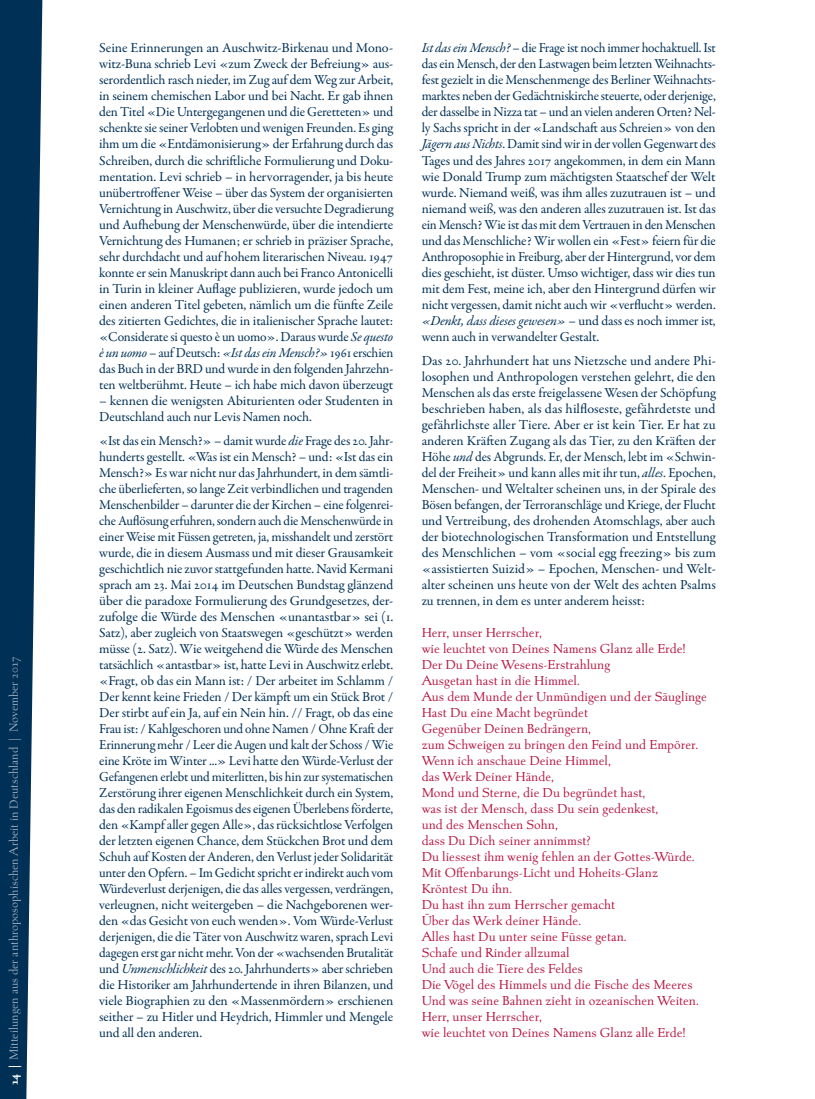
<style>
.page{position:relative;width:815px;height:1099px;background:#fff}
.page>*{position:absolute;margin:0;border:0;box-sizing:border-box;transform-origin:0 0}
.t1{font:13.75px/16px "Garamond Premr Pro";letter-spacing:-.01em;color:#003056;text-align:justify}
.t2{font:13.75px/16px "Albertan Pro";color:#b5123e}
.t3{font:300 12.5px "Albertan Pro";color:#b3c1cc}
.s1{font-weight:700;color:#fff}
.s2{font-style:italic}
</style>
<div class="page">
<svg style="left:0;top:0;width:43px;height:1098px;fill:#003056"></svg>
<p class="t3" style="left:6px;top:1084px;width:429px;rotate:-90deg"><span class="s1">14 |</span> Mitteilungen aus der anthroposophischen Arbeit in Deutschland | November 2017</p>
<p class="t1" style="left:99px;top:40px;width:296px">Seine Erinnerungen an Auschwitz-Birkenau und Mono&shy;witz-Buna schrieb Levi «zum Zweck der Befreiung» aus&shy;serordentlich rasch nieder, im Zug auf dem Weg zur Arbeit, in seinem chemischen Labor und bei Nacht. Er gab ihnen den Titel «Die Untergegangenen und die Geretteten» und schenkte sie seiner Verlobten und wenigen Freunden. Es ging ihm um die «Entdämonisierung» der Erfahrung durch das Schreiben, durch die schriftliche Formulierung und Doku&shy;mentation. Levi schrieb – in hervorragender, ja bis heute unübertroffener Weise – über das System der organisierten Vernichtung in Auschwitz, über die versuchte Degradierung und Aufhebung der Menschenwürde, über die intendierte Vernichtung des Humanen; er schrieb in präziser Sprache, sehr durchdacht und auf hohem literarischen Niveau. 1947 konnte er sein Manuskript dann auch bei Franco Antonicelli in Turin in kleiner Auflage publizieren, wurde jedoch um einen anderen Titel gebeten, nämlich um die fünfte Zeile des zitierten Gedichtes, die in italienischer Sprache lautet: «Considerate si questo è un uomo». Daraus wurde <span class="s2">Se questo è un uomo</span> – auf Deutsch: <span class="s2">«Ist das ein Mensch?»</span> 1961 erschien das Buch in der BRD und wurde in den folgenden Jahrzehn&shy;ten weltberühmt. Heute – ich habe mich davon überzeugt</p>
<p class="t1" style="left:99px;top:392px;width:296px">– kennen die wenigsten Abiturienten oder Studenten in<br>Deutschland auch nur Levis Namen noch.</p>
<p class="t1" style="left:99px;top:432px;width:296px">«Ist das ein Mensch?» – damit wurde <span class="s2">die</span> Frage des 20. Jahr&shy;hunderts gestellt. «Was ist ein Mensch? – und: «Ist das ein Mensch?» Es war nicht nur das Jahrhundert, in dem sämtli&shy;che überlieferten, so lange Zeit verbindlichen und tragenden Menschenbilder – darunter die der Kirchen – eine folgenrei&shy;che Auflösung erfuhren, sondern auch die Menschenwürde in einer Weise mit Füssen getreten, ja, misshandelt und zerstört wurde, die in diesem Ausmass und mit dieser Grausamkeit geschichtlich nie zuvor stattgefunden hatte. Navid Kermani sprach am 23. Mai 2014 im Deutschen Bundstag glänzend über die paradoxe Formulierung des Grundgesetzes, der&shy;zufolge die Würde des Menschen «unantastbar» sei (1.<br>Satz), aber zugleich von Staatswegen «geschützt» werden müsse (2. Satz). Wie weitgehend die Würde des Menschen tatsächlich «antastbar» ist, hatte Levi in Auschwitz erlebt. «Fragt, ob das ein Mann ist: / Der arbeitet im Schlamm / Der kennt keine Frieden / Der kämpft um ein Stück Brot / Der stirbt auf ein Ja, auf ein Nein hin. // Fragt, ob das eine Frau ist: / Kahlgeschoren und ohne Namen / Ohne Kraft der Erinnerung mehr / Leer die Augen und kalt der Schoss / Wie eine Kröte im Winter ...» Levi hatte den Würde-Verlust der Gefangenen erlebt und miterlitten, bis hin zur systematischen Zerstörung ihrer eigenen Menschlichkeit durch ein System, das den radikalen Egoismus des eigenen Überlebens förderte, den «Kampf aller gegen Alle», das rücksichtlose Verfolgen der letzten eigenen Chance, dem Stückchen Brot und dem Schuh auf Kosten der Anderen, den Verlust jeder Solidarität unter den Opfern. – Im Gedicht spricht er indirekt auch vom Würdeverlust derjenigen, die das alles vergessen, verdrängen, verleugnen, nicht weitergeben – die Nachgeborenen wer&shy;den «das Gesicht von euch wenden». Vom Würde-Verlust derjenigen, die die Täter von Auschwitz waren, sprach Levi dagegen erst gar nicht mehr. Von der «wachsenden Brutalität und <span class="s2">Unmenschlichkeit</span> des 20. Jahrhunderts» aber schrieben die Historiker am Jahrhundertende in ihren Bilanzen, und viele Biographien zu den «Massenmördern» erschienen seither – zu Hitler und Heydrich, Himmler und Mengele und all den anderen.</p>
<p class="t1" style="left:422px;top:40px;width:296px"><span class="s2">Ist das ein Mensch?</span> – die Frage ist noch immer hochaktuell. Ist das ein Mensch, der den Lastwagen beim letzten Weihnachts&shy;fest gezielt in die Menschenmenge des Berliner Weihnachts&shy;marktes neben der Gedächtniskirche steuerte, oder derjenige, der dasselbe in Nizza tat – und an vielen anderen Orten? Nel&shy;ly Sachs spricht in der «Landschaft aus Schreien» von den <span class="s2">Jägern aus Nichts</span>. Damit sind wir in der vollen Gegenwart des Tages und des Jahres 2017 angekommen, in dem ein Mann wie Donald Trump zum mächtigsten Staatschef der Welt wurde. Niemand weiß, was ihm alles zuzutrauen ist – und niemand weiß, was den anderen alles zuzutrauen ist. Ist das ein Mensch? Wie ist das mit dem Vertrauen in den Menschen und das Menschliche? Wir wollen ein «Fest» feiern für die Anthroposophie in Freiburg, aber der Hintergrund, vor dem dies geschieht, ist düster. Umso wichtiger, dass wir dies tun mit dem Fest, meine ich, aber den Hintergrund dürfen wir nicht vergessen, damit nicht auch wir «verflucht» werden. <span class="s2">«Denkt, dass dieses gewesen»</span> – und dass es noch immer ist, wenn auch in verwandelter Gestalt.</p>
<p class="t1" style="left:422px;top:352px;width:296px">Das 20. Jahrhundert hat uns Nietzsche und andere Phi&shy;losophen und Anthropologen verstehen gelehrt, die den Menschen als das erste freigelassene Wesen der Schöpfung beschrieben haben, als das hilfloseste, gefährdetste und gefährlichste aller Tiere. Aber er ist kein Tier. Er hat zu anderen Kräften Zugang als das Tier, zu den Kräften der Höhe <span class="s2">und</span> des Abgrunds. Er, der Mensch, lebt im «Schwin&shy;del der Freiheit» und kann alles mit ihr tun, <span class="s2">alles</span>. Epochen, Menschen- und Weltalter scheinen uns, in der Spirale des Bösen befangen, der Terroranschläge und Kriege, der Flucht und Vertreibung, des drohenden Atomschlags, aber auch der biotechnologischen Transformation und Entstellung des Menschlichen – vom «social egg freezing» bis zum «assistierten Suizid» – Epochen, Menschen- und Welt&shy;alter scheinen uns heute von der Welt des achten Psalms zu trennen, in dem es unter anderem heisst:</p>
<p class="t2" style="left:422px;top:624px;width:287px">Herr, unser Herrscher,<br>wie leuchtet von Deines Namens Glanz alle Erde!<br>Der Du Deine Wesens-Erstrahlung<br>Ausgetan hast in die Himmel.<br>Aus dem Munde der Unmündigen und der Säuglinge Hast Du eine Macht begründet<br>Gegenüber Deinen Bedrängern,<br>zum Schweigen zu bringen den Feind und Empörer.<br>Wenn ich anschaue Deine Himmel,<br>das Werk Deiner Hände,<br>Mond und Sterne, die Du begründet hast,<br>was ist der Mensch, dass Du sein gedenkest,<br>und des Menschen Sohn,<br>dass Du Dich seiner annimmst?<br>Du liessest ihm wenig fehlen an der Gottes-Würde.<br>Mit Offenbarungs-Licht und Hoheits-Glanz Kröntest Du ihn.<br>Du hast ihn zum Herrscher gemacht<br>Über das Werk deiner Hände.<br>Alles hast Du unter seine Füsse getan.<br>Schafe und Rinder allzumal<br>Und auch die Tiere des Feldes<br>Die Vögel des Himmels und die Fische des Meeres Und was seine Bahnen zieht in ozeanischen Weiten.<br>Herr, unser Herrscher,<br>wie leuchtet von Deines Namens Glanz alle Erde!</p>
</div>
